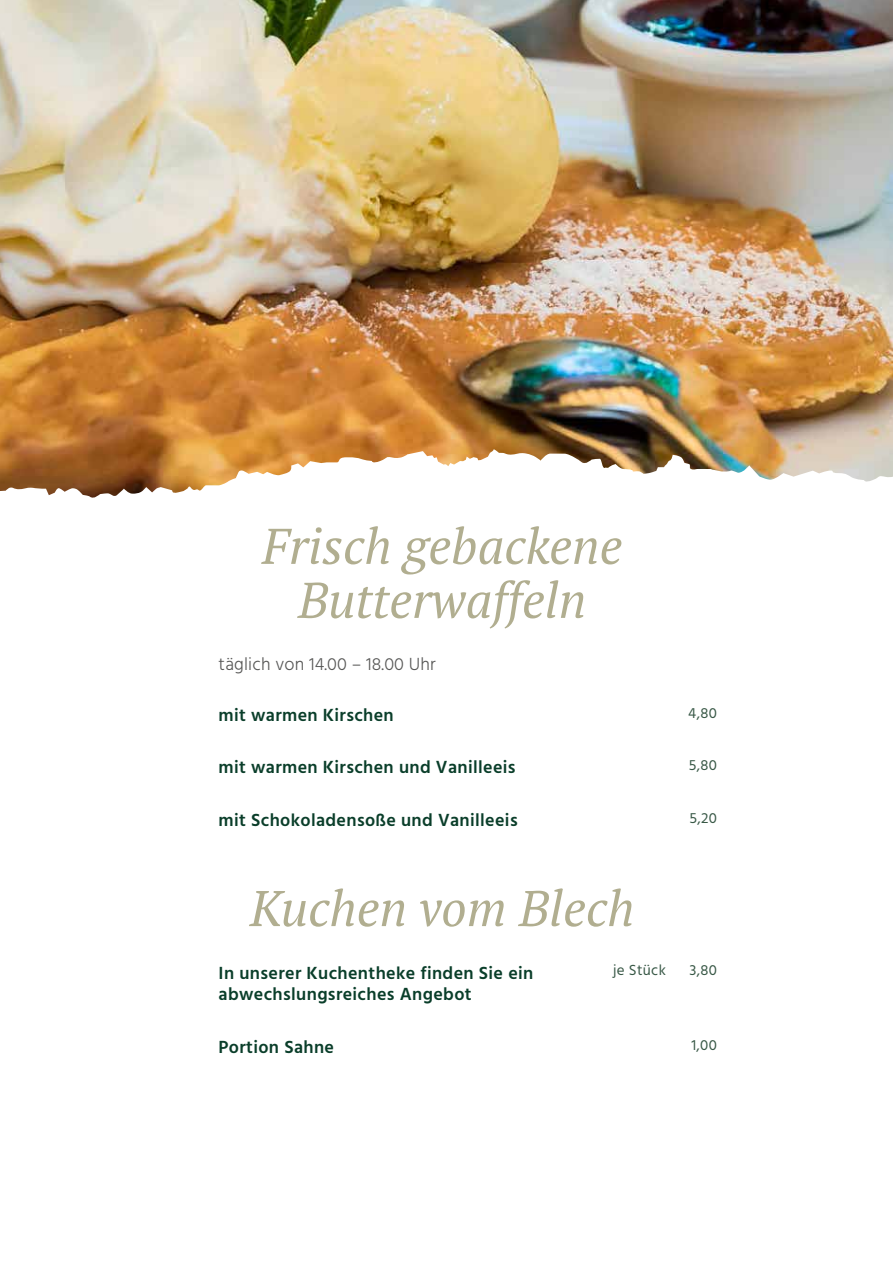
<style>
.page{position:relative;width:893px;height:1263px;background:#fff}
.page>*{position:absolute;margin:0;border:0;box-sizing:border-box;transform-origin:0 0}
.t1{font:italic 50.1px/54px "PT Serif";color:#b1ae90;text-align:center}
.t2{font:600 18px/21.6px "Hind";letter-spacing:.02em;color:#0a3e2a}
.t3{font:300 18px "Hind";letter-spacing:.01em;color:#575756}
.t4{font:15px "Hind";letter-spacing:.02em;color:#385846}
</style>
<div class="page">
<img style="left:600px;top:0;width:293px;height:482px">
<img style="left:0;top:0;width:600px;height:498px">
<h1 class="t1" style="left:262px;top:519px;width:362px">Frisch gebackene<br>Butterwaffeln</h1>
<p class="t3" style="left:219px;top:653px;width:219px">täglich von 14.00 – 18.00 Uhr</p>
<p class="t2" style="left:219px;top:705px;width:177px">mit warmen Kirschen</p>
<p class="t4" style="left:688px;top:703px;width:30px">4,80</p>
<p class="t2" style="left:219px;top:758px;width:299px">mit warmen Kirschen und Vanilleeis</p>
<p class="t4" style="left:689px;top:755px;width:30px">5,80</p>
<p class="t2" style="left:219px;top:810px;width:301px">mit Schokoladensoße und Vanilleeis</p>
<p class="t4" style="left:689px;top:808px;width:29px">5,20</p>
<h1 class="t1" style="left:250px;top:881px;width:386px">Kuchen vom Blech</h1>
<p class="t2" style="left:219px;top:963px;width:316px">In unserer Kuchentheke finden Sie ein abwechslungsreiches Angebot</p>
<p class="t4" style="left:613px;top:960px;width:54px">je Stück</p>
<p class="t4" style="left:689px;top:960px;width:29px">3,80</p>
<p class="t2" style="left:219px;top:1037px;width:117px">Portion Sahne</p>
<p class="t4" style="left:691px;top:1034px;width:27px">1,00</p>
</div>
